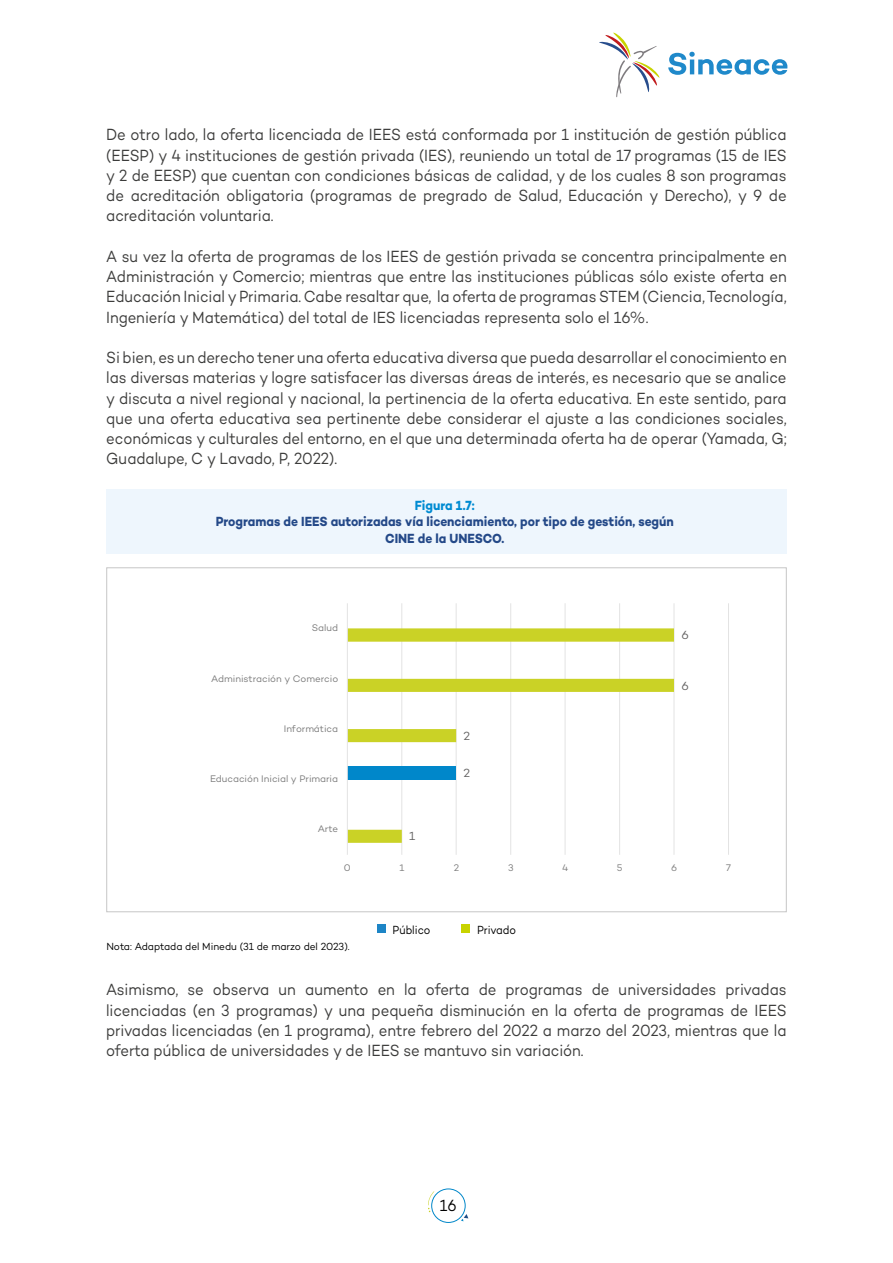
<style>
.page{position:relative;width:893px;height:1263px;background:#fff}
.page>*{position:absolute;margin:0;border:0;box-sizing:border-box;transform-origin:0 0}
.t1{font:16.5px/20.2px "Campton";letter-spacing:-.005em;color:#3c3c3b;text-align:justify;scale:.9 1}
.t2{font:16.5px "Campton";color:#000;scale:.9 1}
.t3{font:700 13.5px/16.5px "Campton";color:#244988;text-align:center;scale:.9 1}
.t4{font:700 13.5px "Campton";color:#008bd2;scale:.9 1}
.t5{font:12px "Campton";letter-spacing:-.005em;color:#000;scale:.9 1}
.t6{font:12px "Campton";color:#646363}
.t7{font:10.5px "Campton";letter-spacing:-.005em;color:#000;scale:.95 1}
.t8{font:9.75px "Campton";color:#7b7b7b}
</style>
<div class="page">
<svg style="left:668px;top:52px;width:119px;height:23px"></svg>
<svg style="left:599px;top:32px;width:61px;height:65px"></svg>
<div style="left:431px;top:1188px;width:35px;height:35px;border:1px solid #0087c9;border-radius:50%"></div>
<svg style="left:461px;top:1214px;width:7px;height:7px"></svg>
<svg style="left:428px;top:1191px;width:6px;height:21px"></svg>
<div style="left:106px;top:489px;width:681px;height:65px;background:#eef6fd"></div>
<div style="left:377px;top:924px;width:9px;height:9px;background:#1d85c6"></div>
<div style="left:461px;top:924px;width:9px;height:9px;background:#c8d300"></div>
<svg style="left:347px;top:603px;width:382px;height:252px"></svg>
<p class="t1" style="left:106px;top:124px;width:757px">De otro lado, la oferta licenciada de IEES está conformada por 1 institución de gestión pública (EESP) y 4 instituciones de gestión privada (IES), reuniendo un total de 17 programas (15 de IES y 2 de EESP) que cuentan con condiciones básicas de calidad, y de los cuales 8 son programas de acreditación obligatoria (programas de pregrado de Salud, Educación y Derecho), y 9 de acreditación voluntaria.</p>
<p class="t1" style="left:106px;top:246px;width:757px">A su vez la oferta de programas de los IEES de gestión privada se concentra principalmente en Administración y Comercio; mientras que entre las instituciones públicas sólo existe oferta en Educación Inicial y Primaria. Cabe resaltar que, la oferta de programas STEM (Ciencia, Tecnología, Ingeniería y Matemática) del total de IES licenciadas representa solo el 16%.</p>
<p class="t1" style="left:106px;top:347px;width:758px">Si bien, es un derecho tener una oferta educativa diversa que pueda desarrollar el conocimiento en las diversas materias y logre satisfacer las diversas áreas de interés, es necesario que se analice y discuta a nivel regional y nacional, la pertinencia de la oferta educativa. En este sentido, para que una oferta educativa sea pertinente debe considerar el ajuste a las condiciones sociales, económicas y culturales del entorno, en el que una determinada oferta ha de operar (Yamada, G; Guadalupe, C y Lavado, P, 2022).</p>
<p class="t4" style="left:415px;top:497px;width:68px">Figura 1.7:</p>
<p class="t3" style="left:216px;top:513px;width:511px">Programas de IEES autorizadas vía licenciamiento, por tipo de gestión, según<br>CINE de la UNESCO.</p>
<p class="t8" style="left:312px;top:622px;width:28px">Salud</p>
<p class="t8" style="left:211px;top:672px;width:129px">Administración y Comercio</p>
<p class="t8" style="left:284px;top:722px;width:56px">Informática</p>
<p class="t8" style="left:210px;top:773px;width:130px">Educación Inicial y Primaria</p>
<p class="t8" style="left:318px;top:823px;width:22px">Arte</p>
<p class="t6" style="left:409px;top:829px;width:8px">1</p>
<p class="t6" style="left:463px;top:728px;width:8px">2</p>
<p class="t6" style="left:463px;top:765px;width:8px">2</p>
<p class="t6" style="left:681px;top:628px;width:9px">6</p>
<p class="t6" style="left:681px;top:678px;width:9px">6</p>
<p class="t8" style="left:344px;top:861px;width:8px">0</p>
<p class="t8" style="left:399px;top:861px;width:6px">1</p>
<p class="t8" style="left:454px;top:861px;width:7px">2</p>
<p class="t8" style="left:508px;top:861px;width:7px">3</p>
<p class="t8" style="left:562px;top:861px;width:8px">4</p>
<p class="t8" style="left:617px;top:861px;width:7px">5</p>
<p class="t8" style="left:671px;top:861px;width:7px">6</p>
<p class="t8" style="left:726px;top:861px;width:6px">7</p>
<p class="t7" style="left:106px;top:940px;width:258px">Nota: Adaptada del Minedu (31 de marzo del 2023).</p>
<p class="t5" style="left:393px;top:922px;width:44px">Público</p>
<p class="t5" style="left:477px;top:922px;width:45px">Privado</p>
<p class="t1" style="left:106px;top:979px;width:758px">Asimismo, se observa un aumento en la oferta de programas de universidades privadas licenciadas (en 3 programas) y una pequeña disminución en la oferta de programas de IEES privadas licenciadas (en 1 programa), entre febrero del 2022 a marzo del 2023, mientras que la oferta pública de universidades y de IEES se mantuvo sin variación.</p>
<p class="t2" style="left:440px;top:1195px;width:20px">16</p>
</div>
